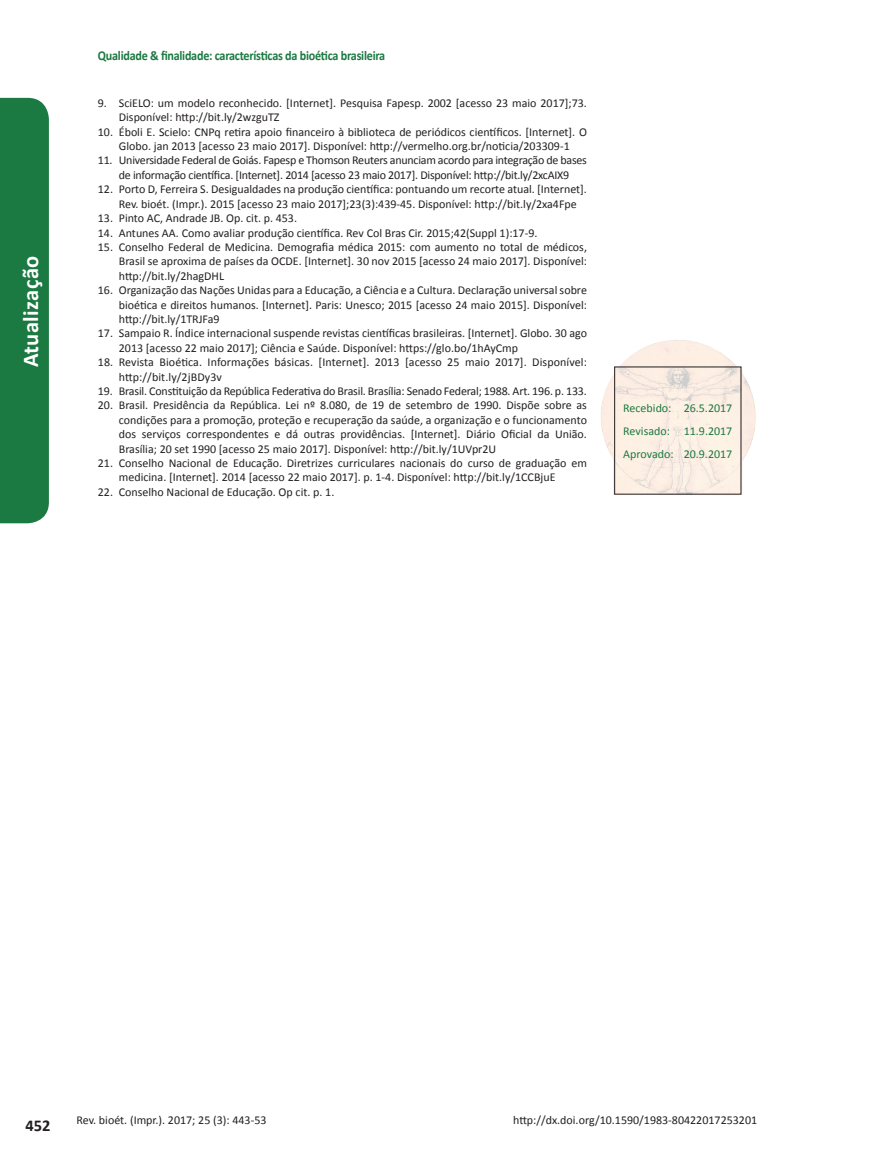
<style>
.page{position:relative;width:872px;height:1170px;background:#fff}
.page>*{position:absolute;margin:0;border:0;box-sizing:border-box;transform-origin:0 0}
.t1{font:700 22.5px "Calibri";letter-spacing:.02em;color:#fff}
.t2{font:700 16.5px "Calibri";color:#231f20}
.t3{font:700 13.5px "Calibri";letter-spacing:-.02em;color:#1b7942;scale:.9 1}
.Referencias{font:12px/14.4px "Calibri";color:#231f20}
.Referencias-2{font:12px/14.4px "Calibri";letter-spacing:-.02em;color:#231f20;text-align:center}
.t4{font:12px "Calibri";color:#1b7942}
</style>
<div class="page">
<img style="left:601px;top:340px;width:155px;height:155px">
<div style="left:0;top:98px;width:49px;height:425px;background:#1b7942"></div>
<h1 class="t1" style="left:15px;top:367px;width:113px;rotate:-90deg">Atualização</h1>
<p class="t3" style="left:98px;top:46px;width:321px">Qualidade &amp; finalidade: características da bioética brasileira</p>
<p class="Referencias" style="left:119px;top:96px;width:469px;text-indent:-21px">9. SciELO: um modelo reconhecido. [Internet]. Pesquisa Fapesp. 2002 [acesso 23 maio 2017];73.<br>Disponível: http://bit.ly/2wzguTZ</p>
<p class="Referencias" style="left:98px;top:124px;width:490px;text-align:center">10. Éboli E. Scielo: CNPq retira apoio financeiro à biblioteca de periódicos científicos. [Internet]. O<br>Globo. jan 2013 [acesso 23 maio 2017]. Disponível: http://vermelho.org.br/noticia/203309-1</p>
<p class="Referencias-2" style="left:98px;top:153px;width:490px">11. Universidade Federal de Goiás. Fapesp e Thomson Reuters anunciam acordo para integração de bases de informação científica. [Internet]. 2014 [acesso 23 maio 2017]. Disponível: http://bit.ly/2xcAIX9</p>
<p class="Referencias" style="left:119px;top:182px;width:469px;text-indent:-21px">12. Porto D, Ferreira S. Desigualdades na produção científica: pontuando um recorte atual. [Internet].<br>Rev. bioét. (Impr.). 2015 [acesso 23 maio 2017];23(3):439-45. Disponível: http://bit.ly/2xa4Fpe</p>
<p class="Referencias" style="left:98px;top:211px;width:201px">13. Pinto AC, Andrade JB. Op. cit. p. 453.</p>
<p class="Referencias" style="left:98px;top:225px;width:441px">14. Antunes AA. Como avaliar produção científica. Rev Col Bras Cir. 2015;42(Suppl 1):17-9.</p>
<p class="Referencias" style="left:119px;top:240px;width:469px;text-align:justify;text-indent:-21px">15. Conselho Federal de Medicina. Demografia médica 2015: com aumento no total de médicos, Brasil se aproxima de países da OCDE. [Internet]. 30 nov 2015 [acesso 24 maio 2017]. Disponível: http://bit.ly/2hagDHL</p>
<p class="Referencias" style="left:119px;top:283px;width:469px;text-align:justify;text-indent:-21px">16. Organização das Nações Unidas para a Educação, a Ciência e a Cultura. Declaração universal sobre bioética e direitos humanos. [Internet]. Paris: Unesco; 2015 [acesso 24 maio 2015]. Disponível: http://bit.ly/1TRJFa9</p>
<p class="Referencias" style="left:119px;top:326px;width:469px;text-indent:-21px">17. Sampaio R. Índice internacional suspende revistas científicas brasileiras. [Internet]. Globo. 30 ago<br>2013 [acesso 22 maio 2017]; Ciência e Saúde. Disponível: https://glo.bo/1hAyCmp</p>
<p class="Referencias" style="left:119px;top:355px;width:469px;text-indent:-21px">18. Revista Bioética. Informações básicas. [Internet]. 2013 [acesso 25 maio 2017]. Disponível: http://bit.ly/2jBDy3v</p>
<p class="Referencias" style="left:98px;top:384px;width:490px">19. Brasil. Constituição da República Federativa do Brasil. Brasília: Senado Federal; 1988. Art. 196. p. 133.</p>
<p class="Referencias" style="left:119px;top:398px;width:469px;text-align:justify;text-indent:-21px">20. Brasil. Presidência da República. Lei nº 8.080, de 19 de setembro de 1990. Dispõe sobre as condições para a promoção, proteção e recuperação da saúde, a organização e o funcionamento dos serviços correspondentes e dá outras providências. [Internet]. Diário Oficial da União.<br>Brasília; 20 set 1990 [acesso 25 maio 2017]. Disponível: http://bit.ly/1UVpr2U</p>
<p class="Referencias" style="left:119px;top:456px;width:469px;text-indent:-21px">21. Conselho Nacional de Educação. Diretrizes curriculares nacionais do curso de graduação em medicina. [Internet]. 2014 [acesso 22 maio 2017]. p. 1-4. Disponível: http://bit.ly/1CCBjuE</p>
<p class="Referencias" style="left:98px;top:484px;width:238px">22. Conselho Nacional de Educação. Op cit. p. 1.</p>
<p class="t4" style="left:623px;top:400px;width:111px">Recebido: 26.5.2017</p>
<p class="t4" style="left:623px;top:423px;width:111px">Revisado: 11.9.2017</p>
<p class="t4" style="left:623px;top:446px;width:111px">Aprovado: 20.9.2017</p>
<h2 class="t2" style="left:26px;top:1113px;width:27px">452</h2>
<p class="Referencias" style="left:77px;top:1113px;width:191px">Rev. bioét. (Impr.). 2017; 25 (3): 443-53</p>
<p class="Referencias" style="left:513px;top:1113px;width:245px">http://dx.doi.org/10.1590/1983-80422017253201</p>
</div>
